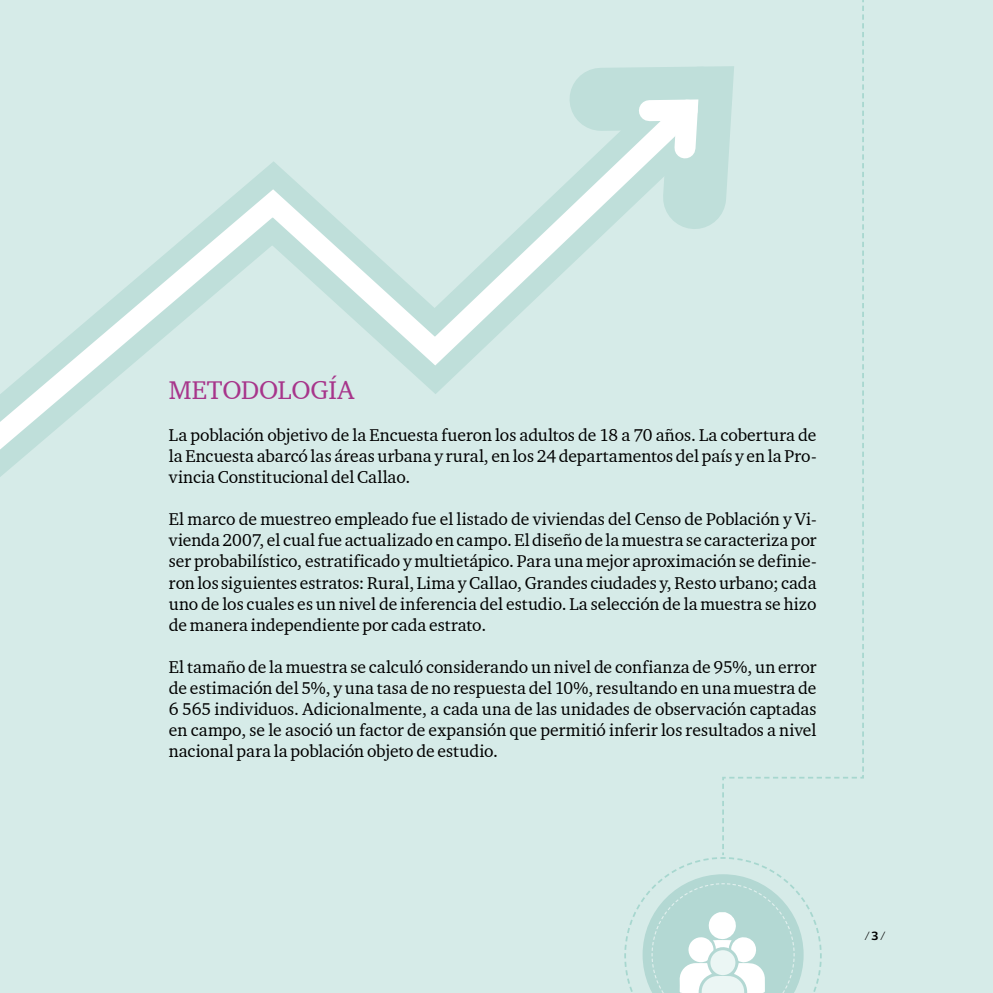
<style>
.page{position:relative;width:993px;height:993px;background:#fff}
.page>*{position:absolute;margin:0;border:0;box-sizing:border-box;transform-origin:0 0}
.t1{font:26.25px "Charter BT Pro";letter-spacing:-.005em;color:#a7358b}
.t2{font:17.5px/21px "Charter BT Pro";color:#000;text-align:justify}
.t3{font:300 12.25px "Acto";color:#000}
.s1{font-weight:600}
</style>
<div class="page">
<div style="left:0;top:0;width:992px;height:992px;background:#d6ebe8"></div>
<svg style="left:577px;top:67px;width:46px;height:13px"></svg>
<svg style="left:0;top:80px;width:623px;height:397px"></svg>
<svg style="left:623px;top:0;width:240px;height:992px"></svg>
<h1 class="t1" style="left:169px;top:373px;width:187px">METODOLOGÍA</h1>
<p class="t2" style="left:169px;top:424px;width:649px">La población objetivo de la Encuesta fueron los adultos de 18 a 70 años. La cobertura de la Encuesta abarcó las áreas urbana y rural, en los 24 departamentos del país y en la Pro&shy;vincia Constitucional del Callao.</p>
<p class="t2" style="left:169px;top:508px;width:649px">El marco de muestreo empleado fue el listado de viviendas del Censo de Población y Vi&shy;vienda 2007, el cual fue actualizado en campo. El diseño de la muestra se caracteriza por ser probabilístico, estratificado y multietápico. Para una mejor aproximación se definie&shy;ron los siguientes estratos: Rural, Lima y Callao, Grandes ciudades y, Resto urbano; cada uno de los cuales es un nivel de inferencia del estudio. La selección de la muestra se hizo de manera independiente por cada estrato.</p>
<p class="t2" style="left:169px;top:655px;width:649px">El tamaño de la muestra se calculó considerando un nivel de confianza de 95%, un error de estimación del 5%, y una tasa de no respuesta del 10%, resultando en una muestra de 6 565 individuos. Adicionalmente, a cada una de las unidades de observación captadas en campo, se le asoció un factor de expansión que permitió inferir los resultados a nivel nacional para la población objeto de estudio.</p>
<p class="t3" style="left:863px;top:928px;width:23px">/<span class="s1">3</span>/</p>
</div>
